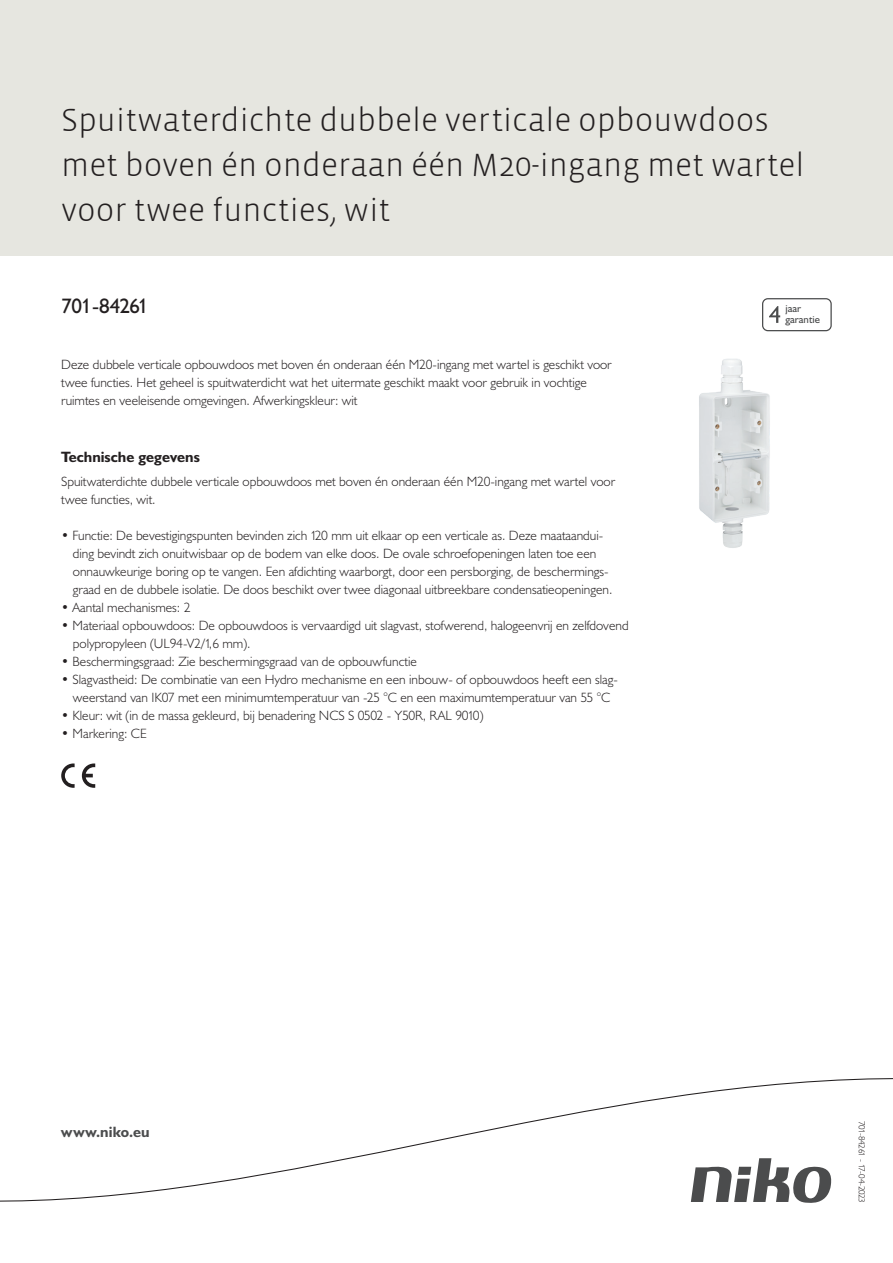
<style>
.page{position:relative;width:893px;height:1263px;background:#fff}
.page>*{position:absolute;margin:0;border:0;box-sizing:border-box;transform-origin:0 0}
.Title_datasheets{font:300 33px/45px "Vista Sans";color:#231f20}
.Article_number{font:21px "Humanist 521 BT";letter-spacing:-.03em;color:#231f20}
.Titles_parts{font:700 15px "Humanist 521 BT";color:#231f20}
.titel_afbeelding{font:700 15px "Humanist 521 BT";letter-spacing:.005em;color:#4b4c4d}
.USP_Bullets{font:300 13.5px/18px "Humanist 521 BT";color:#231f20}
.Platte_tekst_CAB{font:300 13.5px/18px "Humanist 521 BT";color:#231f20}
.t1{font:10.8px/10.8px "Humanist 521 BT";color:#4b4c4d}
.Revision{font:300 9px "Humanist 521 BT";letter-spacing:-.05em;color:#231f20}
</style>
<div class="page">
<div style="left:0;top:0;width:893px;height:255px;background:#e6e6e0"></div>
<svg style="left:82px;top:763px;width:13px;height:25px"></svg>
<svg style="left:61px;top:763px;width:14px;height:25px"></svg>
<svg style="left:762px;top:298px;width:70px;height:33px"></svg>
<svg style="left:0;top:1078px;width:893px;height:125px"></svg>
<img style="left:699px;top:359px;width:71px;height:189px">
<p class="Title_datasheets" style="left:61px;top:98px;width:745px">Spuitwaterdichte dubbele verticale opbouwdoos met boven én onderaan één M20-ingang met wartel voor twee functies, wit</p>
<p class="Article_number" style="left:61px;top:293px;width:89px">701-84261</p>
<p class="t1" style="left:785px;top:303px;width:36px">jaar garantie</p>
<p class="Platte_tekst_CAB" style="left:61px;top:355px;width:552px">Deze dubbele verticale opbouwdoos met boven én onderaan één M20-ingang met wartel is geschikt voor twee functies. Het geheel is spuitwaterdicht wat het uitermate geschikt maakt voor gebruik in vochtige ruimtes en veeleisende omgevingen. Afwerkingskleur: wit</p>
<p class="Titles_parts" style="left:61px;top:447px;width:140px">Technische gegevens</p>
<p class="Platte_tekst_CAB" style="left:61px;top:472px;width:555px">Spuitwaterdichte dubbele verticale opbouwdoos met boven én onderaan één M20-ingang met wartel voor twee functies, wit.</p>
<p class="USP_Bullets" style="left:73px;top:526px;width:541px;text-indent:-12px">• Functie: De bevestigingspunten bevinden zich 120 mm uit elkaar op een verticale as. Deze maataandui&shy;ding bevindt zich onuitwisbaar op de bodem van elke doos. De ovale schroefopeningen laten toe een onnauwkeurige boring op te vangen. Een afdichting waarborgt, door een persborging, de beschermings&shy;graad en de dubbele isolatie. De doos beschikt over twee diagonaal uitbreekbare condensatieopeningen.</p>
<p class="USP_Bullets" style="left:61px;top:598px;width:131px">• Aantal mechanismes: 2</p>
<p class="USP_Bullets" style="left:73px;top:616px;width:557px;text-indent:-12px">• Materiaal opbouwdoos: De opbouwdoos is vervaardigd uit slagvast, stofwerend, halogeenvrij en zelfdovend polypropyleen (UL94-V2/1,6 mm).</p>
<p class="USP_Bullets" style="left:61px;top:652px;width:357px">• Beschermingsgraad: Zie beschermingsgraad van de opbouwfunctie</p>
<p class="USP_Bullets" style="left:61px;top:670px;width:558px;text-align:center">• Slagvastheid: De combinatie van een Hydro mechanisme en een inbouw- of opbouwdoos heeft een slag&shy;weerstand van IK07 met een minimumtemperatuur van -25 °C en een maximumtemperatuur van 55 °C</p>
<p class="USP_Bullets" style="left:61px;top:706px;width:424px">• Kleur: wit (in de massa gekleurd, bij benadering NCS S 0502 - Y50R, RAL 9010)</p>
<p class="USP_Bullets" style="left:61px;top:724px;width:87px">• Markering: CE</p>
<p class="titel_afbeelding" style="left:61px;top:1122px;width:90px">www.niko.eu</p>
<p class="Revision" style="left:868px;top:1121px;width:84px;rotate:90deg">701-84261 - 17-04-2023</p>
</div>
